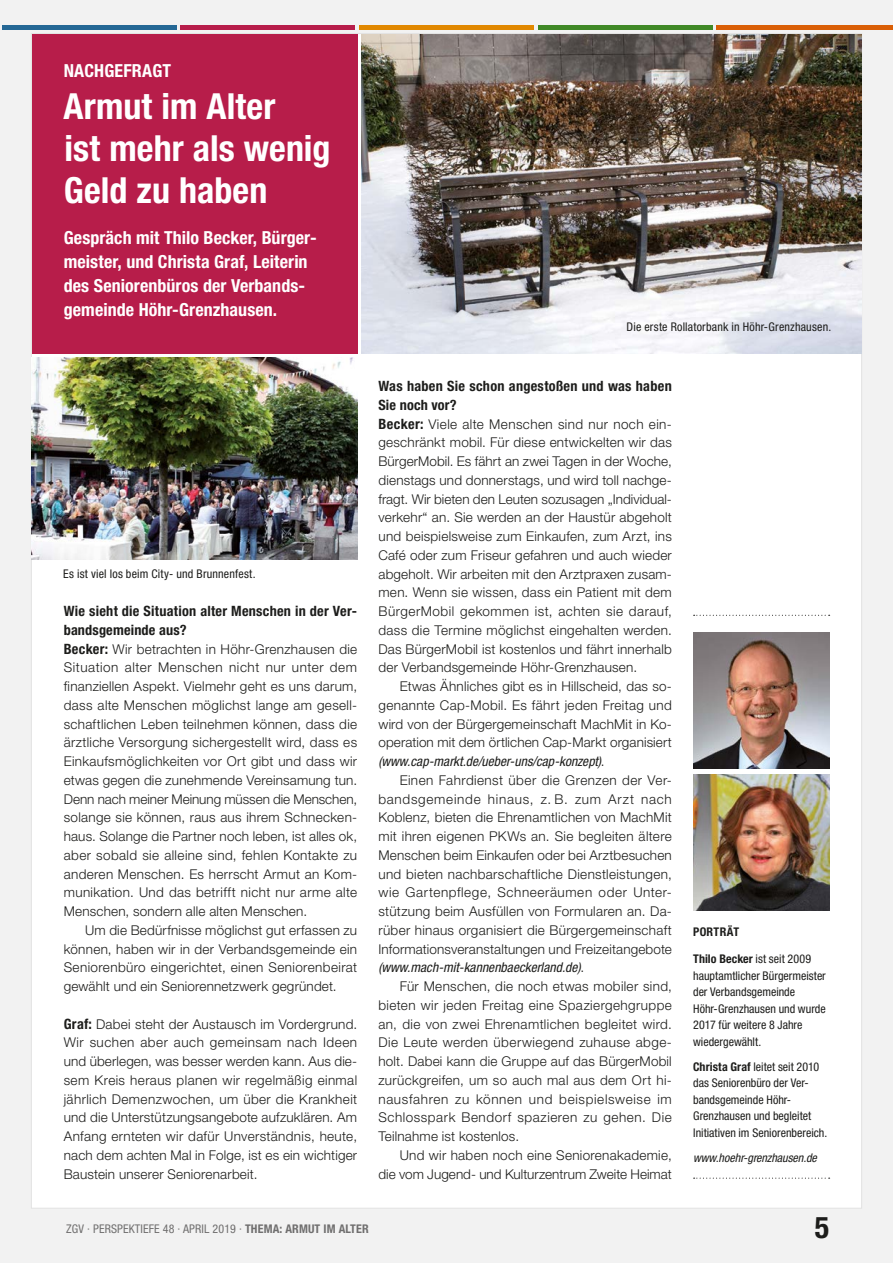
<style>
.page{position:relative;width:893px;height:1263px;background:#fff}
.page>*{position:absolute;margin:0;border:0;box-sizing:border-box;transform-origin:0 0}
.t1{font:700 condensed 36px/42px "Helvetica Neue LT Pro";color:#fff}
.t2{font:700 condensed 30px "Helvetica Neue LT Pro";color:#1d1d1b}
.t3{font:700 condensed 18px/24px "Helvetica Neue LT Pro";letter-spacing:.005em;color:#fff}
.t4{font:700 condensed 14.25px/18.8px "Helvetica Neue LT Pro";letter-spacing:.015em;color:#1d1d1b}
.t5{font:300 13.5px/18.8px "Helvetica Neue LT Pro";letter-spacing:.015em;color:#1d1d1b;text-align:justify}
.t6{font:condensed 12px/16.5px "Helvetica Neue LT Pro";color:#1d1d1b}
.t7{font:condensed 12px "Helvetica Neue LT Pro";letter-spacing:.01em;color:#706f6f}
.t8{font:italic condensed 12px "Helvetica Neue LT Pro";color:#1d1d1b}
.t9{font:700 condensed 12px "Helvetica Neue LT Pro";letter-spacing:.025em;color:#1d1d1b}
.s1{font-weight:700;font-stretch:condensed;font-size:14.25px}
.s2{font-weight:400;font-style:italic;font-stretch:condensed}
.s3{font-weight:700}
</style>
<div class="page">
<div style="left:0;top:43px;width:893px;height:1220px;background:#f2f2f2"></div>
<div style="left:0;top:0;width:893px;height:43px;background:#f2f2f2"></div>
<hr style="left:2px;top:26px;width:174px;height:4px;background:#256895">
<hr style="left:181px;top:26px;width:174px;height:4px;background:#b71d4a">
<hr style="left:359px;top:26px;width:175px;height:4px;background:#e18800">
<hr style="left:538px;top:26px;width:174px;height:4px;background:#408927">
<hr style="left:716px;top:26px;width:177px;height:4px;background:#da5f06">
<div style="left:31px;top:33px;width:831px;height:1176px;background:#fff"></div>
<div style="left:32px;top:34px;width:325px;height:320px;background:#b71d4a"></div>
<svg style="left:694px;top:615px;width:136px;height:1px"></svg>
<svg style="left:694px;top:1177px;width:136px;height:2px"></svg>
<img style="left:693px;top:633px;width:136px;height:136px">
<img style="left:693px;top:774px;width:136px;height:136px">
<img style="left:32px;top:358px;width:325px;height:202px">
<img style="left:361px;top:34px;width:500px;height:320px">
<h3 class="t3" style="left:64px;top:58px;width:109px">NACHGEFRAGT</h3>
<h1 class="t1" style="left:63px;top:84px;width:269px">Armut im Alter<br>ist mehr als wenig<br>Geld zu haben</h1>
<h3 class="t3" style="left:64px;top:225px;width:253px">Gespräch mit Thilo Becker, Bürger&shy;meister, und Christa Graf, Leiterin des Seniorenbüros der Verbands&shy;gemeinde Höhr-Grenzhausen.</h3>
<p class="t6" style="left:63px;top:566px;width:194px">Es ist viel los beim City- und Brunnenfest.</p>
<p class="t4" style="left:64px;top:601px;width:294px">Wie sieht die Situation alter Menschen in der Ver&shy;bandsgemeinde aus?</p>
<p class="t5" style="left:64px;top:639px;width:295px"><span class="s1">Becker:</span> Wir betrachten in Höhr-Grenzhausen die Situation alter Menschen nicht nur unter dem finanziellen Aspekt. Vielmehr geht es uns darum, dass alte Menschen möglichst lange am gesell&shy;schaftlichen Leben teilnehmen können, dass die ärztliche Versorgung sichergestellt wird, dass es Einkaufsmöglichkeiten vor Ort gibt und dass wir etwas gegen die zunehmende Vereinsamung tun.<br>Denn nach meiner Meinung müssen die Menschen, solange sie können, raus aus ihrem Schnecken&shy;haus. Solange die Partner noch leben, ist alles ok, aber sobald sie alleine sind, fehlen Kontakte zu anderen Menschen. Es herrscht Armut an Kom&shy;munikation. Und das betrifft nicht nur arme alte Menschen, sondern alle alten Menschen.</p>
<p class="t5" style="left:64px;top:920px;width:295px;text-indent:21px">Um die Bedürfnisse möglichst gut erfassen zu können, haben wir in der Verbandsgemeinde ein Seniorenbüro eingerichtet, einen Seniorenbeirat gewählt und ein Seniorennetzwerk gegründet.</p>
<p class="t5" style="left:64px;top:1014px;width:295px"><span class="s1">Graf:</span> Dabei steht der Austausch im Vordergrund.<br>Wir suchen aber auch gemeinsam nach Ideen und überlegen, was besser werden kann. Aus die&shy;sem Kreis heraus planen wir regelmäßig einmal jährlich Demenzwochen, um über die Krankheit und die Unterstützungsangebote aufzuklären. Am Anfang ernteten wir dafür Unverständnis, heute, nach dem achten Mal in Folge, ist es ein wichtiger Baustein unserer Seniorenarbeit.</p>
<p class="t6" style="left:626px;top:318px;width:206px">Die erste Rollatorbank in Höhr-Grenzhausen.</p>
<p class="t4" style="left:378px;top:376px;width:295px">Was haben Sie schon angestoßen und was haben<br>Sie noch vor?</p>
<p class="t5" style="left:378px;top:414px;width:295px"><span class="s1">Becker:</span> Viele alte Menschen sind nur noch ein&shy;geschränkt mobil. Für diese entwickelten wir das BürgerMobil. Es fährt an zwei Tagen in der Woche, dienstags und donnerstags, und wird toll nachge&shy;fragt. Wir bieten den Leuten sozusagen „Individual&shy;verkehr“ an. Sie werden an der Haustür abgeholt und beispielsweise zum Einkaufen, zum Arzt, ins Café oder zum Friseur gefahren und auch wieder abgeholt. Wir arbeiten mit den Arztpraxen zusam&shy;men. Wenn sie wissen, dass ein Patient mit dem BürgerMobil gekommen ist, achten sie darauf, dass die Termine möglichst eingehalten werden.<br>Das BürgerMobil ist kostenlos und fährt innerhalb der Verbandsgemeinde Höhr-Grenzhausen.</p>
<p class="t5" style="left:378px;top:677px;width:295px;text-indent:21px">Etwas Ähnliches gibt es in Hillscheid, das so&shy;genannte Cap-Mobil. Es fährt jeden Freitag und wird von der Bürgergemeinschaft MachMit in Ko&shy;operation mit dem örtlichen Cap-Markt organisiert <span class="s2">(www.cap-markt.de/ueber-uns/cap-konzept)</span>.</p>
<p class="t5" style="left:378px;top:770px;width:295px;text-indent:21px">Einen Fahrdienst über die Grenzen der Ver&shy;bandsgemeinde hinaus, z. B. zum Arzt nach Koblenz, bieten die Ehrenamtlichen von MachMit mit ihren eigenen PKWs an. Sie begleiten ältere Menschen beim Einkaufen oder bei Arztbesuchen und bieten nachbarschaftliche Dienstleistungen, wie Gartenpflege, Schneeräumen oder Unter&shy;stützung beim Ausfüllen von Formularen an. Da&shy;rüber hinaus organisiert die Bürgergemeinschaft Informationsveranstaltungen und Freizeitangebote <span class="s2">(www.mach-mit-kannenbaeckerland.de)</span>.</p>
<p class="t5" style="left:378px;top:977px;width:295px;text-indent:21px">Für Menschen, die noch etwas mobiler sind, bieten wir jeden Freitag eine Spaziergehgruppe an, die von zwei Ehrenamtlichen begleitet wird.<br>Die Leute werden überwiegend zuhause abge&shy;holt. Dabei kann die Gruppe auf das BürgerMobil zurückgreifen, um so auch mal aus dem Ort hi&shy;nausfahren zu können und beispielsweise im Schlosspark Bendorf spazieren zu gehen. Die Teilnahme ist kostenlos.</p>
<p class="t5" style="left:378px;top:1145px;width:295px;text-align:right">Und wir haben noch eine Seniorenakademie,<br>die vom Jugend- und Kulturzentrum Zweite Heimat</p>
<p class="t9" style="left:693px;top:924px;width:47px">PORTRÄT</p>
<p class="t6" style="left:693px;top:950px;width:134px"><span class="s3">Thilo Becker</span> ist seit 2009 hauptamtlicher Bürgermeister der Verbandsgemeinde<br>Höhr-Grenzhausen und wurde<br>2017 für weitere 8 Jahre wiedergewählt.</p>
<p class="t6" style="left:693px;top:1058px;width:136px"><span class="s3">Christa Graf</span> leitet seit 2010 das Seniorenbüro der Ver&shy;bandsgemeinde Höhr-<br>Grenzhausen und begleitet<br>Initiativen im Seniorenbereich.</p>
<p class="t8" style="left:693px;top:1150px;width:125px">www.hoehr-grenzhausen.de</p>
<p class="t7" style="left:66px;top:1222px;width:304px">ZGV · PERSPEKTIEFE 48 · APRIL 2019 · <span class="s3">THEMA: ARMUT IM ALTER</span></p>
<h2 class="t2" style="left:815px;top:1209px;width:16px">5</h2>
</div>
